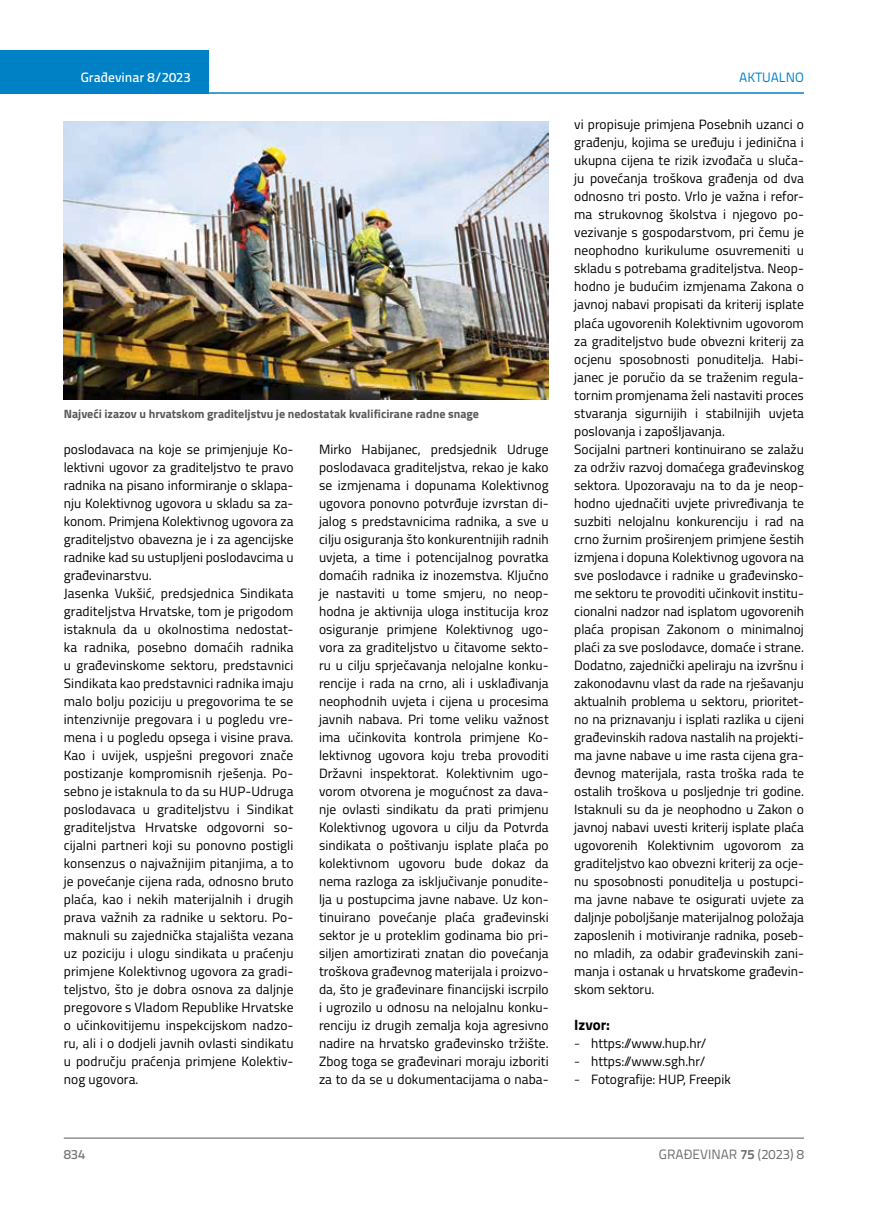
<style>
.page{position:relative;width:872px;height:1212px;background:#fff}
.page>*{position:absolute;margin:0;border:0;box-sizing:border-box;transform-origin:0 0}
.t1{font:700 15px "Titillium";color:#000}
.t2{font:13.5px/18px "Titillium";color:#000}
.t3{font:13.5px "Titillium Text 22 L";color:#6d6e71}
.t4{font:500 13.5px "Titillium Text 22 L";color:#fff}
.t5{font:13.5px "Titillium Text 22 L";color:#0081c6}
.t6{font:500 13.5px "Titillium Text 22 L";color:#797a7d}
.t7{font:700 12px "Titillium";color:#58595b}
.s1{font-family:"Titillium Text 22 L";font-weight:300}
.s2{font-weight:700}
</style>
<div class="page">
<div style="left:0;top:50px;width:208px;height:44px;background:#0081c6"></div>
<hr style="left:0;top:92px;width:804px;height:2px;background:#0081c6">
<hr style="left:64px;top:1138px;width:740px;height:1px;background:#58595b">
<img style="left:64px;top:121px;width:485px;height:279px">
<p class="t4" style="left:81px;top:67px;width:111px">Građevinar 8/2023</p>
<p class="t7" style="left:64px;top:404px;width:417px">Najveći izazov u hrvatskom graditeljstvu je nedostatak kvalificirane radne snage</p>
<p class="t2" style="left:64px;top:439px;width:231px">poslodavaca na koje se primjenjuje Ko&shy;lektivni ugovor za graditeljstvo te pravo radnika na pisano informiranje o sklapa&shy;nju Kolektivnog ugovora u skladu sa za&shy;konom. Primjena Kolektivnog ugovora za graditeljstvo obavezna je i za agencijske radnike kad su ustupljeni poslodavcima u građevinarstvu.<br>Jasenka Vukšić, predsjednica Sindikata graditeljstva Hrvatske, tom je prigodom istaknula da u okolnostima nedostat&shy;ka radnika, posebno domaćih radnika u građevinskome sektoru, predstavnici Sindikata kao predstavnici radnika imaju malo bolju poziciju u pregovorima te se intenzivnije pregovara i u pogledu vre&shy;mena i u pogledu opsega i visine prava.<br>Kao i uvijek, uspješni pregovori znače postizanje kompromisnih rješenja. Po&shy;sebno je istaknula to da su HUP-Udruga poslodavaca u graditeljstvu i Sindikat graditeljstva Hrvatske odgovorni so&shy;cijalni partneri koji su ponovno postigli konsenzus o najvažnijim pitanjima, a to je povećanje cijena rada, odnosno bruto plaća, kao i nekih materijalnih i drugih prava važnih za radnike u sektoru. Po&shy;maknuli su zajednička stajališta vezana uz poziciju i ulogu sindikata u praćenju primjene Kolektivnog ugovora za gradi&shy;teljstvo, što je dobra osnova za daljnje pregovore s Vladom Republike Hrvatske o učinkovitijemu inspekcijskom nadzo&shy;ru, ali i o dodjeli javnih ovlasti sindikatu u području praćenja primjene Kolektiv&shy;nog ugovora.</p>
<p class="t2" style="left:319px;top:439px;width:231px;text-align:justify">Mirko Habijanec, predsjednik Udruge poslodavaca graditeljstva, rekao je kako se izmjenama i dopunama Kolektivnog ugovora ponovno potvrđuje izvrstan di&shy;jalog s predstavnicima radnika, a sve u cilju osiguranja što konkurentnijih radnih uvjeta, a time i potencijalnog povratka domaćih radnika iz inozemstva. Ključno je nastaviti u tome smjeru, no neop&shy;hodna je aktivnija uloga institucija kroz osiguranje primjene Kolektivnog ugo&shy;vora za graditeljstvo u čitavome sekto&shy;ru u cilju sprječavanja nelojalne konku&shy;rencije i rada na crno, ali i usklađivanja neophodnih uvjeta i cijena u procesima javnih nabava. Pri tome veliku važnost ima učinkovita kontrola primjene Ko&shy;lektivnog ugovora koju treba provoditi Državni inspektorat. Kolektivnim ugo&shy;vorom otvorena je mogućnost za dava&shy;nje ovlasti sindikatu da prati primjenu Kolektivnog ugovora u cilju da Potvrda sindikata o poštivanju isplate plaća po kolektivnom ugovoru bude dokaz da nema razloga za isključivanje ponudite&shy;lja u postupcima javne nabave. Uz kon&shy;tinuirano povećanje plaća građevinski sektor je u proteklim godinama bio pri&shy;siljen amortizirati znatan dio povećanja troškova građevnog materijala i proizvo&shy;da, što je građevinare financijski iscrpilo i ugrozilo u odnosu na nelojalnu konku&shy;renciju iz drugih zemalja koja agresivno nadire na hrvatsko građevinsko tržište.<br>Zbog toga se građevinari moraju izboriti za to da se u dokumentacijama o naba-</p>
<p class="t5" style="left:739px;top:68px;width:66px">AKTUALNO</p>
<p class="t2" style="left:574px;top:115px;width:231px">vi propisuje primjena Posebnih uzanci o građenju, kojima se uređuju i jedinična i ukupna cijena te rizik izvođača u sluča&shy;ju povećanja troškova građenja od dva odnosno tri posto. Vrlo je važna i refor&shy;ma strukovnog školstva i njegovo po&shy;vezivanje s gospodarstvom, pri čemu je neophodno kurikulume osuvremeniti u skladu s potrebama graditeljstva. Neop&shy;hodno je budućim izmjenama Zakona o javnoj nabavi propisati da kriterij isplate plaća ugovorenih Kolektivnim ugovorom za graditeljstvo bude obvezni kriterij za ocjenu sposobnosti ponuditelja. Habi&shy;janec je poručio da se traženim regula&shy;tornim promjenama želi nastaviti proces stvaranja sigurnijih i stabilnijih uvjeta poslovanja i zapošljavanja.<br>Socijalni partneri kontinuirano se zalažu za održiv razvoj domaćega građevinskog sektora. Upozoravaju na to da je neop&shy;hodno ujednačiti uvjete privređivanja te suzbiti nelojalnu konkurenciju i rad na crno žurnim proširenjem primjene šestih izmjena i dopuna Kolektivnog ugovora na sve poslodavce i radnike u građevinsko&shy;me sektoru te provoditi učinkovit institu&shy;cionalni nadzor nad isplatom ugovorenih plaća propisan Zakonom o minimalnoj plaći za sve poslodavce, domaće i strane.<br>Dodatno, zajednički apeliraju na izvršnu i zakonodavnu vlast da rade na rješavanju aktualnih problema u sektoru, prioritet&shy;no na priznavanju i isplati razlika u cijeni građevinskih radova nastalih na projekti&shy;ma javne nabave u ime rasta cijena gra&shy;đevnog materijala, rasta troška rada te ostalih troškova u posljednje tri godine.<br>Istaknuli su da je neophodno u Zakon o javnoj nabavi uvesti kriterij isplate plaća ugovorenih Kolektivnim ugovorom za graditeljstvo kao obvezni kriterij za ocje&shy;nu sposobnosti ponuditelja u postupci&shy;ma javne nabave te osigurati uvjete za daljnje poboljšanje materijalnog položaja zaposlenih i motiviranje radnika, poseb&shy;no mladih, za odabir građevinskih zani&shy;manja i ostanak u hrvatskome građevin&shy;skom sektoru.</p>
<p class="t1" style="left:574px;top:1013px;width:37px">Izvor:</p>
<p class="t2" style="left:574px;top:1034px;width:134px"><span class="s1">-</span> https://www.hup.hr/</p>
<p class="t2" style="left:574px;top:1052px;width:133px"><span class="s1">-</span> https://www.sgh.hr/</p>
<p class="t2" style="left:574px;top:1070px;width:158px"><span class="s1">-</span> Fotografije: HUP, Freepik</p>
<p class="t6" style="left:64px;top:1144px;width:23px">834</p>
<p class="t3" style="left:659px;top:1144px;width:146px">GRAĐEVINAR <span class="s2">75</span> (2023) 8</p>
</div>
